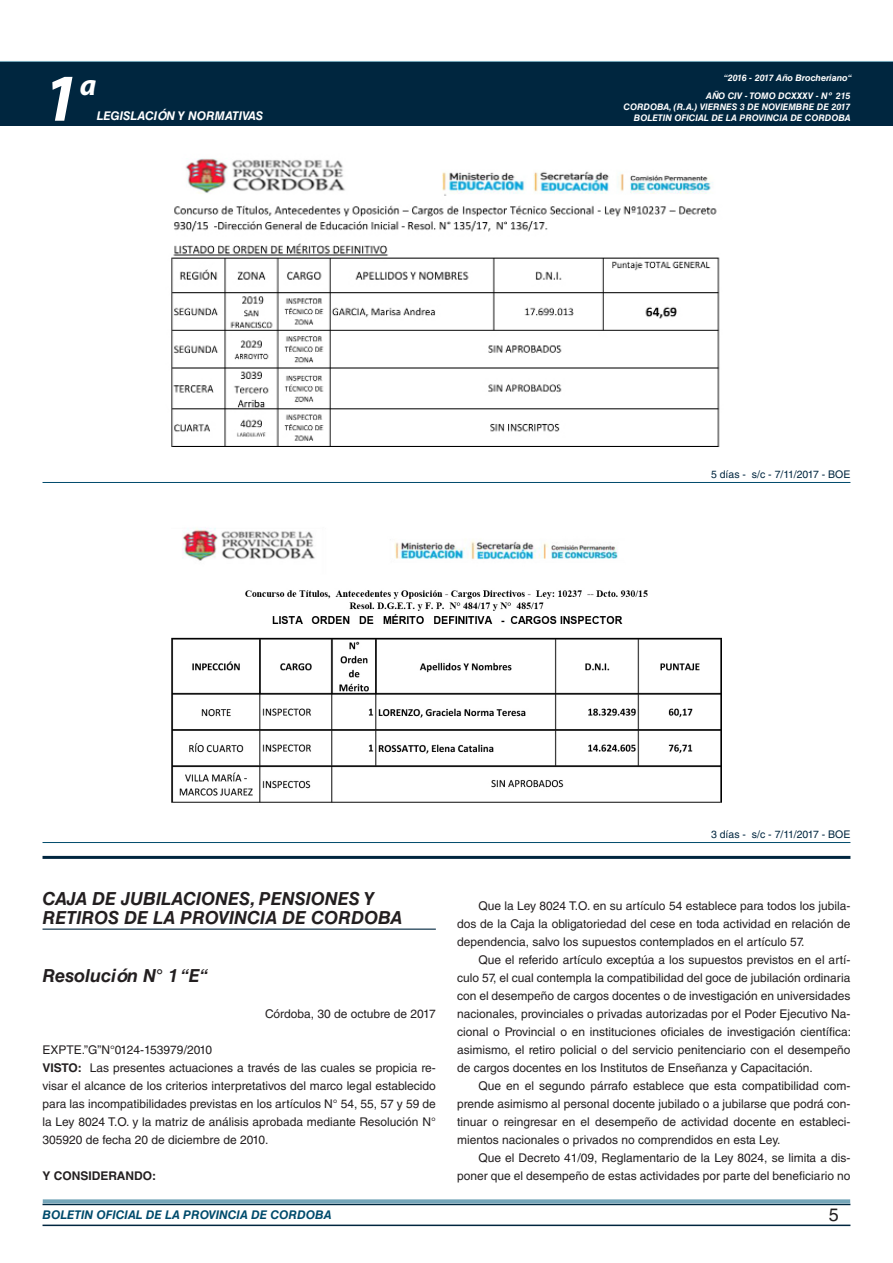
<style>
.page{position:relative;width:893px;height:1263px;background:#fff}
.page>*{position:absolute;margin:0;border:0;box-sizing:border-box;transform-origin:0 0}
.t1{font:italic 700 67.5px "Myriad Pro";color:#fff}
.t2{font:italic 700 30px "Myriad Pro";color:#fff}
.NOMBRE_DE_MINISTERIO{font:italic 700 18px/19.5px "Helvetica LT Std";color:#231f20}
.DOC__N{font:italic 700 18px "Helvetica LT Std";color:#231f20}
.t3{font:18px "Helvetica LT Std";color:#231f20}
.TEXTO_BASE{font:12px/18px "Helvetica LT Std";color:#231f20;text-align:justify}
.t4{font:italic 700 12px "Helvetica LT Std";color:#004b6c}
.t5{font:italic 700 12px "Helvetica LT Std";color:#fff}
.TEXTO_BASE-2{font:700 12px "Helvetica LT Std";color:#231f20}
.FECHA_DE_VENCIMIENTO{font:10.5px "Helvetica LT Std";color:#00263f}
.t6{font:italic 700 9px/10.8px "Helvetica LT Std";color:#fff;text-align:right}
.s1{font-weight:700}
</style>
<div class="page">
<div style="left:0;top:61px;width:893px;height:6px;background:#73a5b8"></div>
<div style="left:0;top:62px;width:893px;height:64px;background:#00263f"></div>
<hr style="left:43px;top:1224px;width:807px;height:2px;background:#00263f">
<div style="left:42px;top:1198px;width:809px;height:8px;background:#fff;opacity:.75"></div>
<hr style="left:43px;top:482px;width:807px;height:1px;background:#004b6c">
<hr style="left:43px;top:842px;width:807px;height:1px;background:#004b6c">
<img style="left:171px;top:158px;width:549px;height:288px">
<img style="left:171px;top:527px;width:551px;height:276px">
<hr style="left:43px;top:856px;width:807px;height:3px;background:#00263f">
<hr style="left:43px;top:928px;width:393px;height:2px;background:#00263f">
<h1 class="t1" style="left:43px;top:54px;width:38px">1</h1>
<h2 class="t2" style="left:80px;top:66px;width:18px">a</h2>
<p class="t5" style="left:97px;top:109px;width:168px">LEGISLACIÓN Y NORMATIVAS</p>
<p class="t6" style="left:724px;top:72px;width:130px">“2016 - 2017 Año Brocheriano“</p>
<p class="t6" style="left:623px;top:91px;width:228px">AÑO CIV - TOMO DCXXXV - Nº 215<br>CORDOBA, (R.A.) VIERNES 3 DE NOVIEMBRE DE 2017<br>BOLETIN OFICIAL DE LA PROVINCIA DE CORDOBA</p>
<p class="FECHA_DE_VENCIMIENTO" style="left:711px;top:468px;width:141px">5 días - s/c - 7/11/2017 - BOE</p>
<p class="NOMBRE_DE_MINISTERIO" style="left:43px;top:888px;width:361px">CAJA DE JUBILACIONES, PENSIONES Y<br>RETIROS DE LA PROVINCIA DE CORDOBA</p>
<p class="DOC__N" style="left:43px;top:964px;width:167px">Resolución N° 1 “E“</p>
<p class="TEXTO_BASE" style="left:265px;top:1005px;width:172px">Córdoba, 30 de octubre de 2017</p>
<p class="TEXTO_BASE" style="left:43px;top:1041px;width:171px">EXPTE.”G”N°0124-153979/2010</p>
<p class="TEXTO_BASE" style="left:43px;top:1059px;width:395px"><span class="s1">VISTO:</span> Las presentes actuaciones a través de las cuales se propicia re&shy;visar el alcance de los criterios interpretativos del marco legal establecido para las incompatibilidades previstas en los artículos N° 54, 55, 57 y 59 de la Ley 8024 T.O. y la matriz de análisis aprobada mediante Resolución N° 305920 de fecha 20 de diciembre de 2010.</p>
<p class="TEXTO_BASE-2" style="left:43px;top:1168px;width:115px">Y CONSIDERANDO:</p>
<p class="FECHA_DE_VENCIMIENTO" style="left:711px;top:828px;width:141px">3 días - s/c - 7/11/2017 - BOE</p>
<p class="TEXTO_BASE" style="left:457px;top:897px;width:395px;text-indent:21px">Que la Ley 8024 T.O. en su artículo 54 establece para todos los jubila&shy;dos de la Caja la obligatoriedad del cese en toda actividad en relación de dependencia, salvo los supuestos contemplados en el artículo 57.</p>
<p class="TEXTO_BASE" style="left:457px;top:951px;width:395px;text-indent:21px">Que el referido artículo exceptúa a los supuestos previstos en el artí&shy;culo 57, el cual contempla la compatibilidad del goce de jubilación ordinaria con el desempeño de cargos docentes o de investigación en universidades nacionales, provinciales o privadas autorizadas por el Poder Ejecutivo Na&shy;cional o Provincial o en instituciones oficiales de investigación científica: asimismo, el retiro policial o del servicio penitenciario con el desempeño de cargos docentes en los Institutos de Enseñanza y Capacitación.</p>
<p class="TEXTO_BASE" style="left:457px;top:1077px;width:395px;text-indent:21px">Que en el segundo párrafo establece que esta compatibilidad com&shy;prende asimismo al personal docente jubilado o a jubilarse que podrá con&shy;tinuar o reingresar en el desempeño de actividad docente en estableci&shy;mientos nacionales o privados no comprendidos en esta Ley.</p>
<p class="TEXTO_BASE" style="left:457px;top:1149px;width:395px;text-align:right">Que el Decreto 41/09, Reglamentario de la Ley 8024, se limita a dis&shy;poner que el desempeño de estas actividades por parte del beneficiario no</p>
<p class="t4" style="left:43px;top:1208px;width:290px">BOLETIN OFICIAL DE LA PROVINCIA DE CORDOBA</p>
<h3 class="t3" style="left:829px;top:1204px;width:12px">5</h3>
</div>
